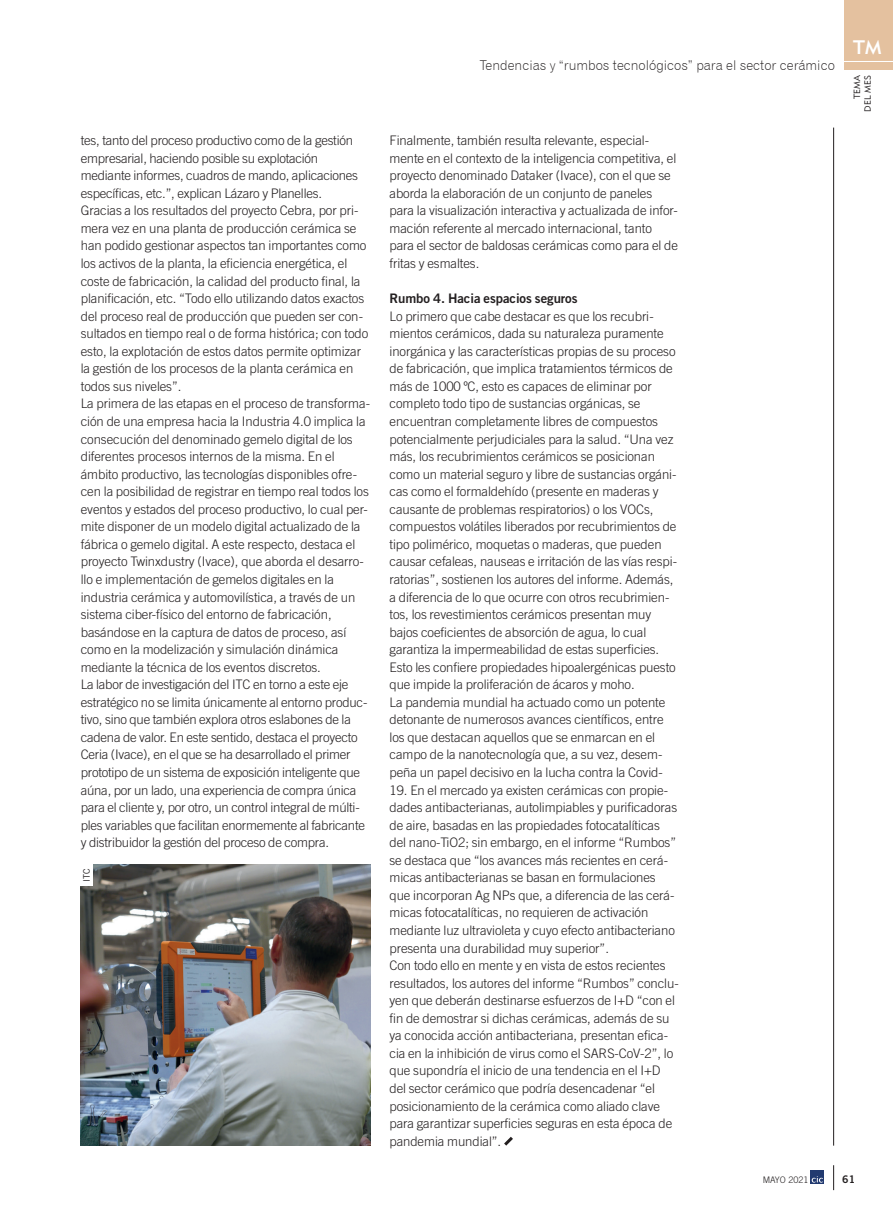
<style>
.page{position:relative;width:893px;height:1212px;background:#fff}
.page>*{position:absolute;margin:0;border:0;box-sizing:border-box;transform-origin:0 0}
.t1{font:19.5px "Geometric 415 BT Medium A";color:#fff}
.t2{font:13.5px "Gothic 720 BT Light B";color:#231f20}
.cuerpo_de_texto{font:300 13.2px/17.5px "Trade Gothic LT Std";letter-spacing:-.005em;color:#231f20}
.Ladillo{font:13.2px "Trade Gothic LT Std Bd 2";letter-spacing:-.005em;color:#231f20}
.t3{font:10.5px "Trade Gothic LT Std Bd 2";color:#231f20}
.t4{font:9px/10.5px "Geometric 415 BT Lite A";color:#231f20;text-align:right}
.t5{font:300 9px "Trade Gothic LT Std";color:#231f20}
.t6{font:9px "Trade Gothic";color:#231f20}
</style>
<div class="page">
<div style="left:844px;top:0;width:49px;height:61px;background:#e4c19f"></div>
<div style="left:844px;top:63px;width:49px;height:7px;background:#e4c19f"></div>
<svg style="left:833px;top:1165px;width:1px;height:25px"></svg>
<div style="left:810px;top:1170px;width:14px;height:13px;background:#223a70"></div>
<svg style="left:812px;top:1176px;width:11px;height:6px"></svg>
<svg style="left:504px;top:1136px;width:9px;height:10px"></svg>
<img style="left:81px;top:865px;width:289px;height:280px">
<hr style="left:833px;top:128px;width:1px;height:1017px;background:#231f20">
<div style="left:79px;top:863px;width:14px;height:23px;background:#fff"></div>
<p class="cuerpo_de_texto" style="left:81px;top:131px;width:279px">tes, tanto del proceso productivo como de la gestión empresarial, haciendo posible su explotación mediante informes, cuadros de mando, aplicaciones específicas, etc.”, explican Lázaro y Planelles.</p>
<p class="cuerpo_de_texto" style="left:81px;top:202px;width:289px">Gracias a los resultados del proyecto Cebra, por pri&shy;mera vez en una planta de producción cerámica se han podido gestionar aspectos tan importantes como los activos de la planta, la eficiencia energética, el coste de fabricación, la calidad del producto final, la planificación, etc. “Todo ello utilizando datos exactos del proceso real de producción que pueden ser con&shy;sultados en tiempo real o de forma histórica; con todo esto, la explotación de estos datos permite optimizar la gestión de los procesos de la planta cerámica en todos sus niveles”.</p>
<p class="cuerpo_de_texto" style="left:81px;top:395px;width:291px">La primera de las etapas en el proceso de transforma&shy;ción de una empresa hacia la Industria 4.0 implica la consecución del denominado gemelo digital de los diferentes procesos internos de la misma. En el ámbito productivo, las tecnologías disponibles ofre&shy;cen la posibilidad de registrar en tiempo real todos los eventos y estados del proceso productivo, lo cual per&shy;mite disponer de un modelo digital actualizado de la fábrica o gemelo digital. A este respecto, destaca el proyecto Twinxdustry (Ivace), que aborda el desarro&shy;llo e implementación de gemelos digitales en la industria cerámica y automovilística, a través de un sistema ciber-físico del entorno de fabricación, basándose en la captura de datos de proceso, así como en la modelización y simulación dinámica mediante la técnica de los eventos discretos.</p>
<p class="cuerpo_de_texto" style="left:81px;top:676px;width:288px">La labor de investigación del ITC en torno a este eje estratégico no se limita únicamente al entorno produc&shy;tivo, sino que también explora otros eslabones de la cadena de valor. En este sentido, destaca el proyecto Ceria (Ivace), en el que se ha desarrollado el primer prototipo de un sistema de exposición inteligente que aúna, por un lado, una experiencia de compra única para el cliente y, por otro, un control integral de múlti&shy;ples variables que facilitan enormemente al fabricante y distribuidor la gestión del proceso de compra.</p>
<p class="t6" style="left:81px;top:881px;width:15px;rotate:-90deg">ITC</p>
<p class="t2" style="left:480px;top:57px;width:356px">Tendencias y “rumbos tecnológicos” para el sector cerámico</p>
<p class="cuerpo_de_texto" style="left:389px;top:131px;width:290px">Finalmente, también resulta relevante, especial&shy;mente en el contexto de la inteligencia competitiva, el proyecto denominado Dataker (Ivace), con el que se aborda la elaboración de un conjunto de paneles para la visualización interactiva y actualizada de infor&shy;mación referente al mercado internacional, tanto para el sector de baldosas cerámicas como para el de fritas y esmaltes.</p>
<p class="Ladillo" style="left:389px;top:290px;width:189px">Rumbo 4. Hacia espacios seguros</p>
<p class="cuerpo_de_texto" style="left:389px;top:307px;width:289px">Lo primero que cabe destacar es que los recubri&shy;mientos cerámicos, dada su naturaleza puramente inorgánica y las características propias de su proceso de fabricación, que implica tratamientos térmicos de más de 1000 ºC, esto es capaces de eliminar por completo todo tipo de sustancias orgánicas, se encuentran completamente libres de compuestos potencialmente perjudiciales para la salud. “Una vez más, los recubrimientos cerámicos se posicionan como un material seguro y libre de sustancias orgáni&shy;cas como el formaldehído (presente en maderas y causante de problemas respiratorios) o los VOCs, compuestos volátiles liberados por recubrimientos de tipo polimérico, moquetas o maderas, que pueden causar cefaleas, nauseas e irritación de las vías respi&shy;ratorias”, sostienen los autores del informe. Además, a diferencia de lo que ocurre con otros recubrimien&shy;tos, los revestimientos cerámicos presentan muy bajos coeficientes de absorción de agua, lo cual garantiza la impermeabilidad de estas superficies.<br>Esto les confiere propiedades hipoalergénicas puesto que impide la proliferación de ácaros y moho.</p>
<p class="cuerpo_de_texto" style="left:389px;top:693px;width:277px">La pandemia mundial ha actuado como un potente detonante de numerosos avances científicos, entre los que destacan aquellos que se enmarcan en el campo de la nanotecnología que, a su vez, desem&shy;peña un papel decisivo en la lucha contra la Covid-</p>
<p class="cuerpo_de_texto" style="left:389px;top:781px;width:289px">19. En el mercado ya existen cerámicas con propie&shy;dades antibacterianas, autolimpiables y purificadoras de aire, basadas en las propiedades fotocatalíticas del nano-TiO2; sin embargo, en el informe “Rumbos” se destaca que “los avances más recientes en cerá&shy;micas antibacterianas se basan en formulaciones que incorporan Ag NPs que, a diferencia de las cerá&shy;micas fotocatalíticas, no requieren de activación mediante luz ultravioleta y cuyo efecto antibacteriano presenta una durabilidad muy superior”.</p>
<p class="cuerpo_de_texto" style="left:389px;top:956px;width:291px">Con todo ello en mente y en vista de estos recientes resultados, los autores del informe “Rumbos” conclu&shy;yen que deberán destinarse esfuerzos de I+D “con el fin de demostrar si dichas cerámicas, además de su ya conocida acción antibacteriana, presentan efica&shy;cia en la inhibición de virus como el SARS-CoV-2”, lo que supondría el inicio de una tendencia en el I+D del sector cerámico que podría desencadenar “el posicionamiento de la cerámica como aliado clave para garantizar superficies seguras en esta época de pandemia mundial”.</p>
<h1 class="t1" style="left:853px;top:35px;width:30px">TM</h1>
<p class="t4" style="left:852px;top:112px;width:38px;rotate:-90deg">TEMA<br>DEL MES</p>
<p class="t5" style="left:763px;top:1174px;width:47px">MAYO 2021</p>
<p class="t3" style="left:842px;top:1172px;width:14px">61</p>
</div>
